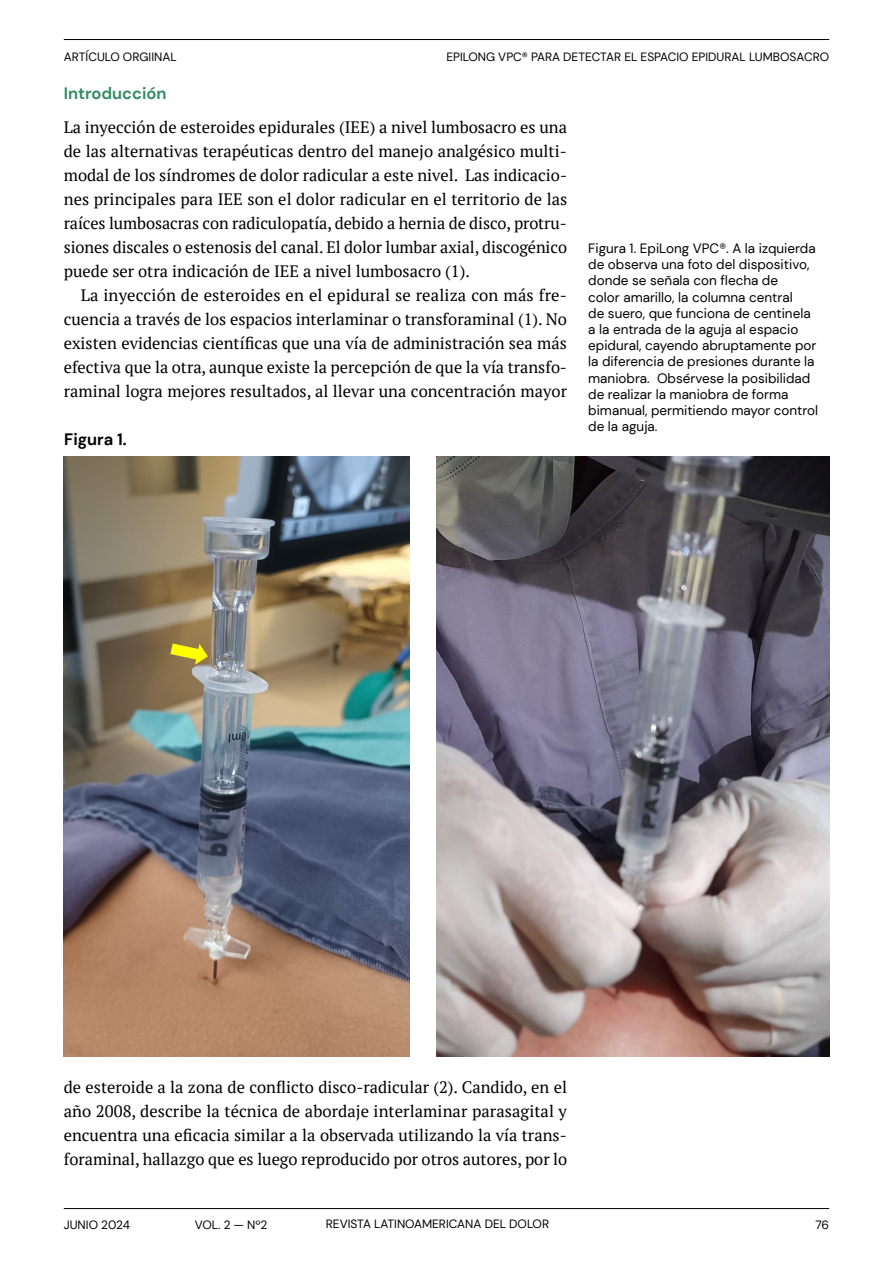
<style>
.page{position:relative;width:893px;height:1263px;background:#fff}
.page>*{position:absolute;margin:0;border:0;box-sizing:border-box;transform-origin:0 0}
.t1{font:16.5px/24px "PT Serif";color:#000;text-align:justify}
.t2{font:700 16.5px "DM Sans";color:#328c64}
.t3{font:700 16.5px "DM Sans";color:#000}
.t4{font:13.5px/16.2px "DM Sans";color:#000}
.t5{font:12px "DM Sans";color:#000}
</style>
<div class="page">
<hr style="left:64px;top:39px;width:765px;height:1px;background:#000">
<hr style="left:64px;top:1208px;width:765px;height:1px;background:#000">
<img style="left:63px;top:456px;width:347px;height:600px">
<img style="left:436px;top:456px;width:394px;height:600px">
<svg style="left:170px;top:643px;width:38px;height:22px"></svg>
<p class="t5" style="left:64px;top:50px;width:114px">ARTÍCULO ORGIINAL</p>
<p class="t5" style="left:446px;top:50px;width:384px">EPILONG VPC® PARA DETECTAR EL ESPACIO EPIDURAL LUMBOSACRO</p>
<p class="t2" style="left:64px;top:82px;width:104px">Introducción</p>
<p class="t1" style="left:64px;top:115px;width:505px">La inyección de esteroides epidurales (IEE) a nivel lumbosacro es una de las alternativas terapéuticas dentro del manejo analgésico multi&shy;modal de los síndromes de dolor radicular a este nivel. Las indicacio&shy;nes principales para IEE son el dolor radicular en el territorio de las raíces lumbosacras con radiculopatía, debido a hernia de disco, protru&shy;siones discales o estenosis del canal. El dolor lumbar axial, discogénico puede ser otra indicación de IEE a nivel lumbosacro (1).</p>
<p class="t1" style="left:64px;top:283px;width:505px;text-indent:17px">La inyección de esteroides en el epidural se realiza con más fre&shy;cuencia a través de los espacios interlaminar o transforaminal (1). No existen evidencias científicas que una vía de administración sea más efectiva que la otra, aunque existe la percepción de que la vía transfo&shy;raminal logra mejores resultados, al llevar una concentración mayor</p>
<p class="t3" style="left:64px;top:429px;width:64px">Figura 1.</p>
<p class="t4" style="left:588px;top:240px;width:231px">Figura 1. EpiLong VPC®. A la izquierda de observa una foto del dispositivo, donde se señala con flecha de<br>color amarillo, la columna central<br>de suero, que funciona de centinela a la entrada de la aguja al espacio epidural, cayendo abruptamente por la diferencia de presiones durante la maniobra. Obsérvese la posibilidad de realizar la maniobra de forma bimanual, permitiendo mayor control de la aguja.</p>
<p class="t1" style="left:64px;top:1075px;width:505px">de esteroide a la zona de conflicto disco-radicular (2). Candido, en el año 2008, describe la técnica de abordaje interlaminar parasagital y encuentra una eficacia similar a la observada utilizando la vía trans&shy;foraminal, hallazgo que es luego reproducido por otros autores, por lo</p>
<p class="t5" style="left:64px;top:1218px;width:68px">JUNIO 2024</p>
<p class="t5" style="left:195px;top:1218px;width:74px">VOL. 2 — Nº2</p>
<p class="t5" style="left:326px;top:1216px;width:225px">REVISTA LATINOAMERICANA DEL DOLOR</p>
<p class="t5" style="left:815px;top:1218px;width:15px">76</p>
</div>
